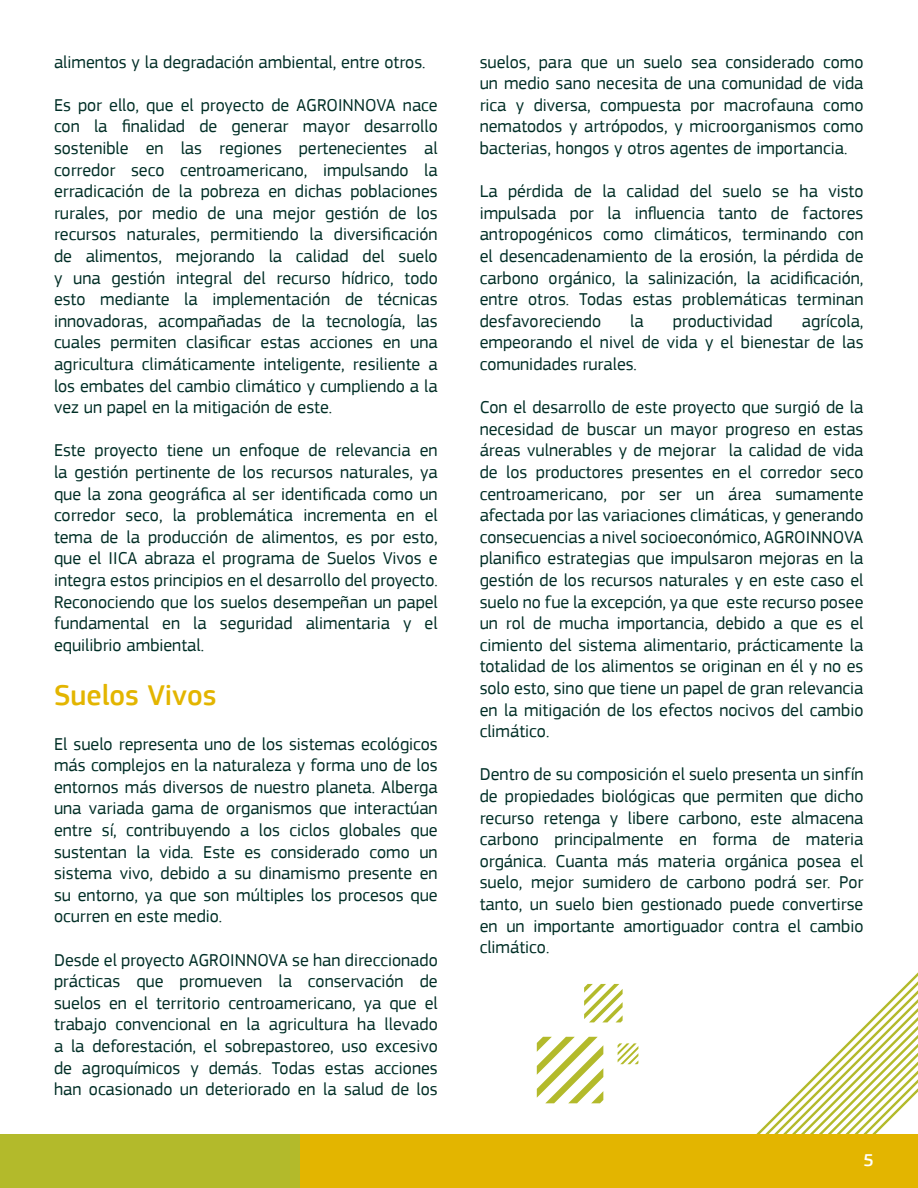
<style>
.page{position:relative;width:918px;height:1188px;background:#fff}
.page>*{position:absolute;margin:0;border:0;box-sizing:border-box;transform-origin:0 0}
.Subtítulos_IICA{font:500 30px "PF Square Sans Pro";color:#e3b500}
.Contenido_IICA{font:18px/21.6px "PF Square Sans Pro";color:#002e26;text-align:justify}
.t1{font:500 18px "PF Square Sans Pro";color:#fff}
</style>
<div class="page">
<div style="left:299px;top:1134px;width:619px;height:54px;background:#e3b500"></div>
<div style="left:0;top:1134px;width:300px;height:54px;background:#b3ba2b"></div>
<svg style="left:537px;top:1037px;width:66px;height:66px"></svg>
<svg style="left:584px;top:984px;width:39px;height:38px"></svg>
<svg style="left:618px;top:1043px;width:20px;height:21px"></svg>
<svg style="left:756px;top:972px;width:162px;height:162px"></svg>
<p class="Contenido_IICA" style="left:54px;top:51px;width:373px">alimentos y la degradación ambiental, entre otros.</p>
<p class="Contenido_IICA" style="left:54px;top:94px;width:385px">Es por ello, que el proyecto de AGROINNOVA nace con la finalidad de generar mayor desarrollo sostenible en las regiones pertenecientes al corredor seco centroamericano, impulsando la erradicación de la pobreza en dichas poblaciones rurales, por medio de una mejor gestión de los recursos naturales, permitiendo la diversificación de alimentos, mejorando la calidad del suelo y una gestión integral del recurso hídrico, todo esto mediante la implementación de técnicas innovadoras, acompañadas de la tecnología, las cuales permiten clasificar estas acciones en una agricultura climáticamente inteligente, resiliente a los embates del cambio climático y cumpliendo a la vez un papel en la mitigación de este.</p>
<p class="Contenido_IICA" style="left:54px;top:440px;width:385px">Este proyecto tiene un enfoque de relevancia en la gestión pertinente de los recursos naturales, ya que la zona geográfica al ser identificada como un corredor seco, la problemática incrementa en el tema de la producción de alimentos, es por esto, que el IICA abraza el programa de Suelos Vivos e integra estos principios en el desarrollo del proyecto.<br>Reconociendo que los suelos desempeñan un papel fundamental en la seguridad alimentaria y el equilibrio ambiental.</p>
<p class="Subtítulos_IICA" style="left:54px;top:677px;width:164px">Suelos Vivos</p>
<p class="Contenido_IICA" style="left:54px;top:733px;width:385px">El suelo representa uno de los sistemas ecológicos más complejos en la naturaleza y forma uno de los entornos más diversos de nuestro planeta. Alberga una variada gama de organismos que interactúan entre sí, contribuyendo a los ciclos globales que sustentan la vida. Este es considerado como un sistema vivo, debido a su dinamismo presente en su entorno, ya que son múltiples los procesos que ocurren en este medio.</p>
<p class="Contenido_IICA" style="left:54px;top:949px;width:385px">Desde el proyecto AGROINNOVA se han direccionado prácticas que promueven la conservación de suelos en el territorio centroamericano, ya que el trabajo convencional en la agricultura ha llevado a la deforestación, el sobrepastoreo, uso excesivo de agroquímicos y demás. Todas estas acciones han ocasionado un deteriorado en la salud de los</p>
<p class="Contenido_IICA" style="left:480px;top:51px;width:385px">suelos, para que un suelo sea considerado como un medio sano necesita de una comunidad de vida rica y diversa, compuesta por macrofauna como nematodos y artrópodos, y microorganismos como bacterias, hongos y otros agentes de importancia.</p>
<p class="Contenido_IICA" style="left:480px;top:180px;width:385px">La pérdida de la calidad del suelo se ha visto impulsada por la influencia tanto de factores antropogénicos como climáticos, terminando con el desencadenamiento de la erosión, la pérdida de carbono orgánico, la salinización, la acidificación, entre otros. Todas estas problemáticas terminan desfavoreciendo</p>
<p class="Contenido_IICA" style="left:480px;top:310px;width:385px;text-indent:322px">agrícola, empeorando el nivel de vida y el bienestar de las comunidades rurales.</p>
<p class="Contenido_IICA" style="left:480px;top:396px;width:385px">Con el desarrollo de este proyecto que surgió de la necesidad de buscar un mayor progreso en estas áreas vulnerables y de mejorar la calidad de vida de los productores presentes en el corredor seco centroamericano, por ser un área sumamente afectada por las variaciones climáticas, y generando consecuencias a nivel socioeconómico, AGROINNOVA planifico estrategias que impulsaron mejoras en la gestión de los recursos naturales y en este caso el suelo no fue la excepción, ya que este recurso posee un rol de mucha importancia, debido a que es el cimiento del sistema alimentario, prácticamente la totalidad de los alimentos se originan en él y no es solo esto, sino que tiene un papel de gran relevancia en la mitigación de los efectos nocivos del cambio climático.</p>
<p class="Contenido_IICA" style="left:480px;top:764px;width:385px">Dentro de su composición el suelo presenta un sinfín de propiedades biológicas que permiten que dicho recurso retenga y libere carbono, este almacena carbono principalmente en forma de materia orgánica. Cuanta más materia orgánica posea el suelo, mejor sumidero de carbono podrá ser. Por tanto, un suelo bien gestionado puede convertirse en un importante amortiguador contra el cambio climático.</p>
<p class="Contenido_IICA" style="left:630px;top:310px;width:15px">la</p>
<p class="Contenido_IICA" style="left:673px;top:310px;width:101px">productividad</p>
<p class="t1" style="left:864px;top:1150px;width:12px">5</p>
</div>
